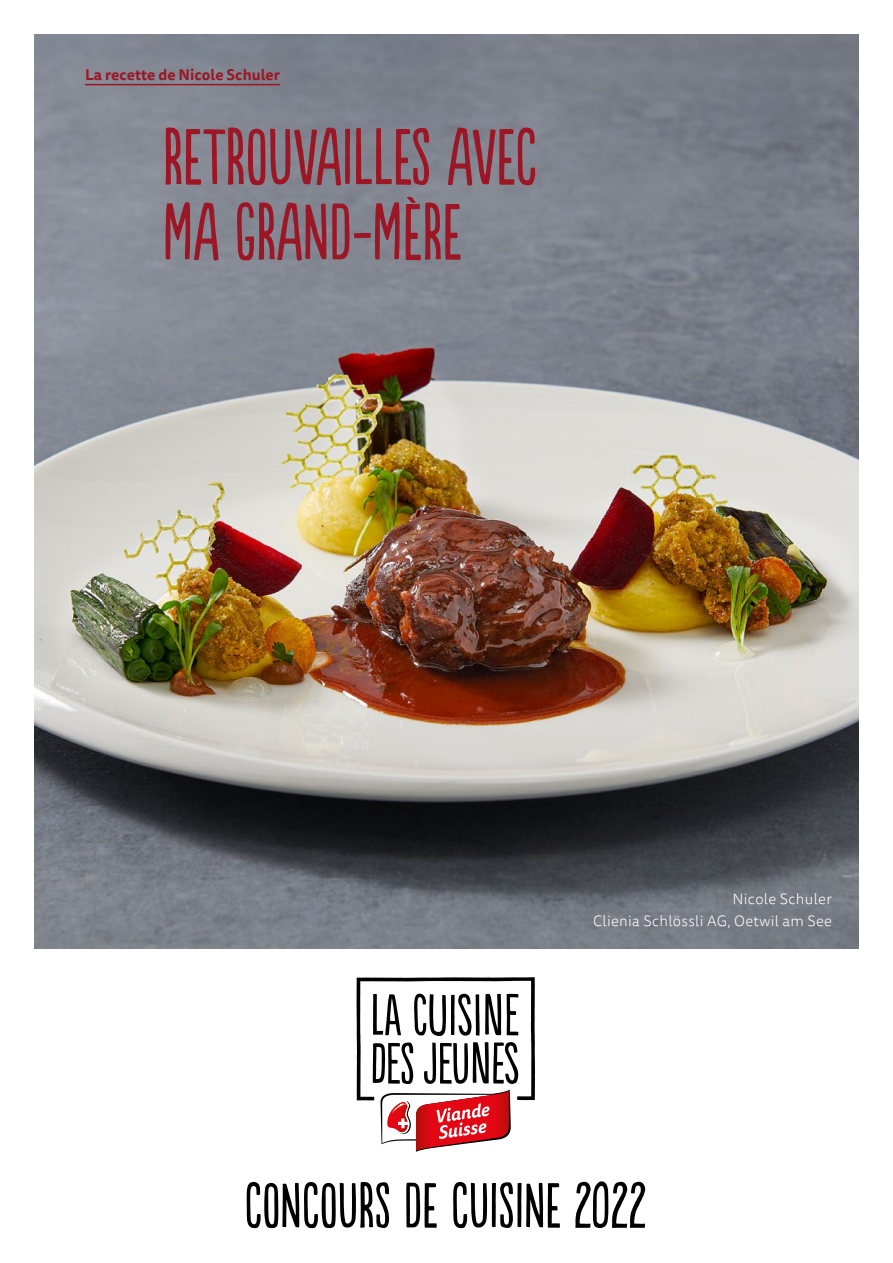
<style>
.page{position:relative;width:893px;height:1263px;background:#fff}
.page>*{position:absolute;margin:0;border:0;box-sizing:border-box;transform-origin:0 0}
.t1{font:75px/75px "Populaire";letter-spacing:.005em;color:#9c1725}
.t2{font:60px "Populaire";letter-spacing:.01em;color:#000}
.t3{font:300 15px/22.5px "Tisa Sans OT";letter-spacing:.02em;color:#fff;text-align:right}
.t4{font:700 15px "Tisa Sans OT";color:#9c1725}
</style>
<div class="page">
<img style="left:34px;top:34px;width:825px;height:914px">
<hr style="left:85px;top:84px;width:195px;height:1px;background:#9c1725">
<svg style="left:357px;top:977px;width:178px;height:175px"></svg>
<p class="t4" style="left:85px;top:65px;width:196px">La recette de Nicole Schuler</p>
<h1 class="t1" style="left:163px;top:123px;width:375px">RETROUVAILLES AVEC<br>MA GRAND-MÈRE</h1>
<p class="t3" style="left:593px;top:888px;width:240px">Nicole Schuler<br>Clienia Schlössli AG, Oetwil am See</p>
<h2 class="t2" style="left:244px;top:1172px;width:403px">CONCOURS DE CUISINE 2022</h2>
</div>
